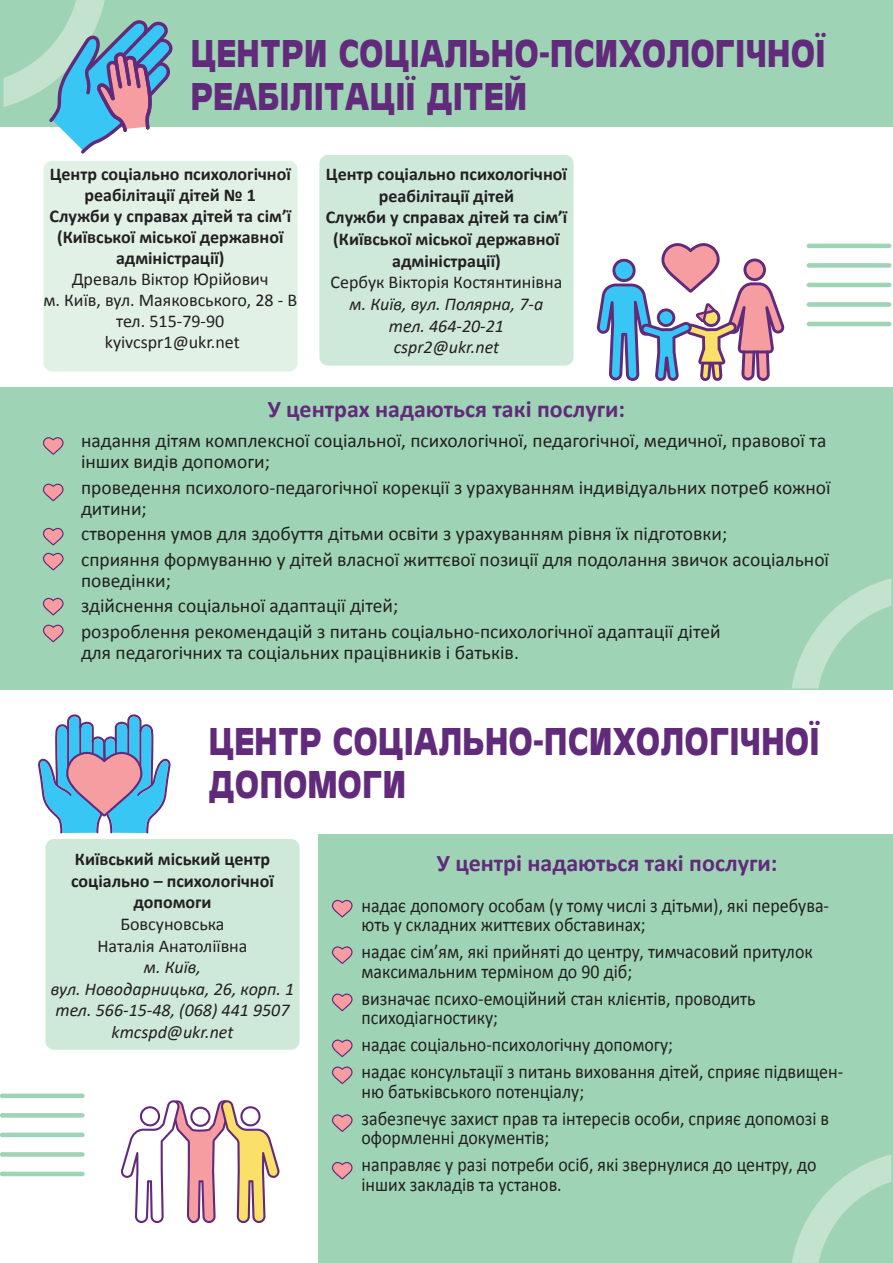
<style>
.page{position:relative;width:893px;height:1263px;background:#fff}
.page>*{position:absolute;margin:0;border:0;box-sizing:border-box;transform-origin:0 0}
.t1{font:700 36px/43.2px "Antique Olive";color:#612a7a;scale:.9 1}
.t2{font:700 24px "Calibri";color:#612a7a}
.t3{font:19.5px/25.5px "Calibri";color:#231f20}
.t4{font:19.5px/19.5px "Calibri";color:#231f20;scale:.92 1}
.t5{font:700 18px/21.6px "Calibri";color:#231f20;text-align:center}
.t6{font:18px/21px "Calibri";color:#231f20;text-align:center}
.t7{font:italic 18px/21.6px "Calibri";color:#231f20;text-align:center}
</style>
<div class="page">
<div style="left:45px;top:839px;width:255px;height:211px;background:#cee9da;border-radius:9px"></div>
<div style="left:44px;top:161px;width:254px;height:210px;background:#e1f1e6;border-radius:9px"></div>
<div style="left:319px;top:155px;width:255px;height:211px;background:#cee9da;border-radius:9px"></div>
<div style="left:0;top:387px;width:893px;height:302px;background:#9ed4b5"></div>
<div style="left:0;top:0;width:893px;height:126px;background:#9ed4b5"></div>
<hr style="left:807px;top:244px;width:84px;height:4px;background:#9ed4b5;border-radius:2px">
<div style="left:807px;top:263px;width:84px;height:5px;background:#9ed4b5;border-radius:2px"></div>
<hr style="left:807px;top:283px;width:84px;height:4px;background:#9ed4b5;border-radius:2px">
<div style="left:807px;top:302px;width:84px;height:5px;background:#9ed4b5;border-radius:2px"></div>
<hr style="left:807px;top:322px;width:84px;height:4px;background:#9ed4b5;border-radius:2px">
<svg style="left:792px;top:578px;width:99px;height:110px"></svg>
<svg style="left:43px;top:437px;width:21px;height:18px"></svg>
<svg style="left:43px;top:483px;width:21px;height:18px"></svg>
<svg style="left:43px;top:527px;width:21px;height:18px"></svg>
<svg style="left:596px;top:243px;width:188px;height:138px"></svg>
<svg style="left:4px;top:0;width:170px;height:154px"></svg>
<div style="left:318px;top:834px;width:575px;height:429px;background:#9ed4b5"></div>
<div style="left:0;top:1093px;width:85px;height:5px;background:#9ed4b5;border-radius:2px"></div>
<div style="left:0;top:1113px;width:85px;height:5px;background:#9ed4b5;border-radius:2px"></div>
<div style="left:0;top:1132px;width:85px;height:5px;background:#9ed4b5;border-radius:2px"></div>
<div style="left:0;top:1152px;width:85px;height:5px;background:#9ed4b5;border-radius:2px"></div>
<hr style="left:0;top:1172px;width:85px;height:4px;background:#9ed4b5;border-radius:2px">
<svg style="left:792px;top:1154px;width:99px;height:109px"></svg>
<svg style="left:43px;top:552px;width:21px;height:18px"></svg>
<svg style="left:43px;top:624px;width:21px;height:18px"></svg>
<svg style="left:43px;top:597px;width:21px;height:18px"></svg>
<svg style="left:332px;top:899px;width:21px;height:18px"></svg>
<svg style="left:332px;top:946px;width:21px;height:18px"></svg>
<svg style="left:332px;top:993px;width:21px;height:18px"></svg>
<svg style="left:332px;top:1039px;width:21px;height:18px"></svg>
<svg style="left:332px;top:1114px;width:21px;height:18px"></svg>
<svg style="left:332px;top:1066px;width:21px;height:18px"></svg>
<svg style="left:332px;top:1161px;width:21px;height:18px"></svg>
<svg style="left:121px;top:1100px;width:159px;height:123px"></svg>
<svg style="left:38px;top:714px;width:133px;height:119px"></svg>
<h1 class="t1" style="left:190px;top:31px;width:707px">ЦЕНТРИ СОЦІАЛЬНО-ПСИХОЛОГІЧНОЇ<br>РЕАБІЛІТАЦІЇ ДІТЕЙ</h1>
<p class="t5" style="left:49px;top:163px;width:243px;line-height:21px">Центр соціально психологічної реабілітації дітей № 1<br>Служби у справах дітей та сім’ї (Київської міської державної адміністрації)</p>
<p class="t6" style="left:43px;top:268px;width:255px">Древаль Віктор Юрійович<br>м. Київ, вул. Маяковського, 28 - В тел. 515-79-90<br>kyivcspr1@ukr.net</p>
<p class="t5" style="left:326px;top:163px;width:243px">Центр соціально психологічної реабілітації дітей<br>Служби у справах дітей та сім’ї (Київської міської державної адміністрації)</p>
<p class="t6" style="left:331px;top:271px;width:233px">Сербук Вікторія Костянтинівна</p>
<p class="t7" style="left:350px;top:292px;width:195px">м. Київ, вул. Полярна, 7-а тел. 464-20-21 cspr2@ukr.net</p>
<p class="t2" style="left:268px;top:392px;width:359px">У центрах надаються такі послуги:</p>
<p class="t3" style="left:81px;top:429px;width:747px;line-height:21px">надання дітям комплексної соціальної, психологічної, педагогічної, медичної, правової та інших видів допомоги;</p>
<p class="t3" style="left:81px;top:476px;width:751px;line-height:21px">проведення психолого-педагогічної корекції з урахуванням індивідуальних потреб кожної дитини;</p>
<p class="t3" style="left:81px;top:520px;width:749px">створення умов для здобуття дітьми освіти з урахуванням рівня їх підготовки;<br>сприяння формуванню у дітей власної життєвої позиції для подолання звичок асоціальної</p>
<p class="t3" style="left:81px;top:566px;width:641px">поведінки;<br>здійснення соціальної адаптації дітей;<br>розроблення рекомендацій з питань соціально-психологічної адаптації дітей</p>
<p class="t3" style="left:81px;top:638px;width:439px">для педагогічних та соціальних працівників і батьків.</p>
<h1 class="t1" style="left:208px;top:719px;width:680px">ЦЕНТР СОЦІАЛЬНО-ПСИХОЛОГІЧНОЇ<br>ДОПОМОГИ</h1>
<p class="t5" style="left:71px;top:848px;width:204px">Київський міський центр соціально – психологічної допомоги</p>
<p class="t6" style="left:97px;top:912px;width:152px;line-height:21.6px">Бовсуновська<br>Наталія Анатоліївна</p>
<p class="t7" style="left:51px;top:955px;width:245px">м. Київ,<br>вул. Новодарницька, 26, корп. 1 тел. 566-15-48, (068) 441 9507 kmcspd@ukr.net</p>
<p class="t2" style="left:437px;top:846px;width:342px">У центрі надаються такі послуги:</p>
<p class="t4" style="left:362px;top:895px;width:510px">надає допомогу особам (у тому числі з дітьми), які перебува&shy;ють у складних життєвих обставинах;</p>
<p class="t4" style="left:362px;top:941px;width:492px">надає сім’ям, які прийняті до центру, тимчасовий притулок максимальним терміном до 90 діб;</p>
<p class="t4" style="left:362px;top:988px;width:430px">визначає психо-емоційний стан клієнтів, проводить психодіагностику;</p>
<p class="t4" style="left:362px;top:1030px;width:525px;line-height:27px">надає соціально-психологічну допомогу;<br>надає консультації з питань виховання дітей, сприяє підвищен-</p>
<p class="t4" style="left:362px;top:1077px;width:510px;line-height:27px">ню батьківського потенціалу;<br>забезпечує захист прав та інтересів особи, сприяє допомозі в</p>
<p class="t4" style="left:362px;top:1123px;width:496px;line-height:27px">оформленні документів;<br>направляє у разі потреби осіб, які звернулися до центру, до</p>
<p class="t4" style="left:362px;top:1174px;width:219px">інших закладів та установ.</p>
</div>
